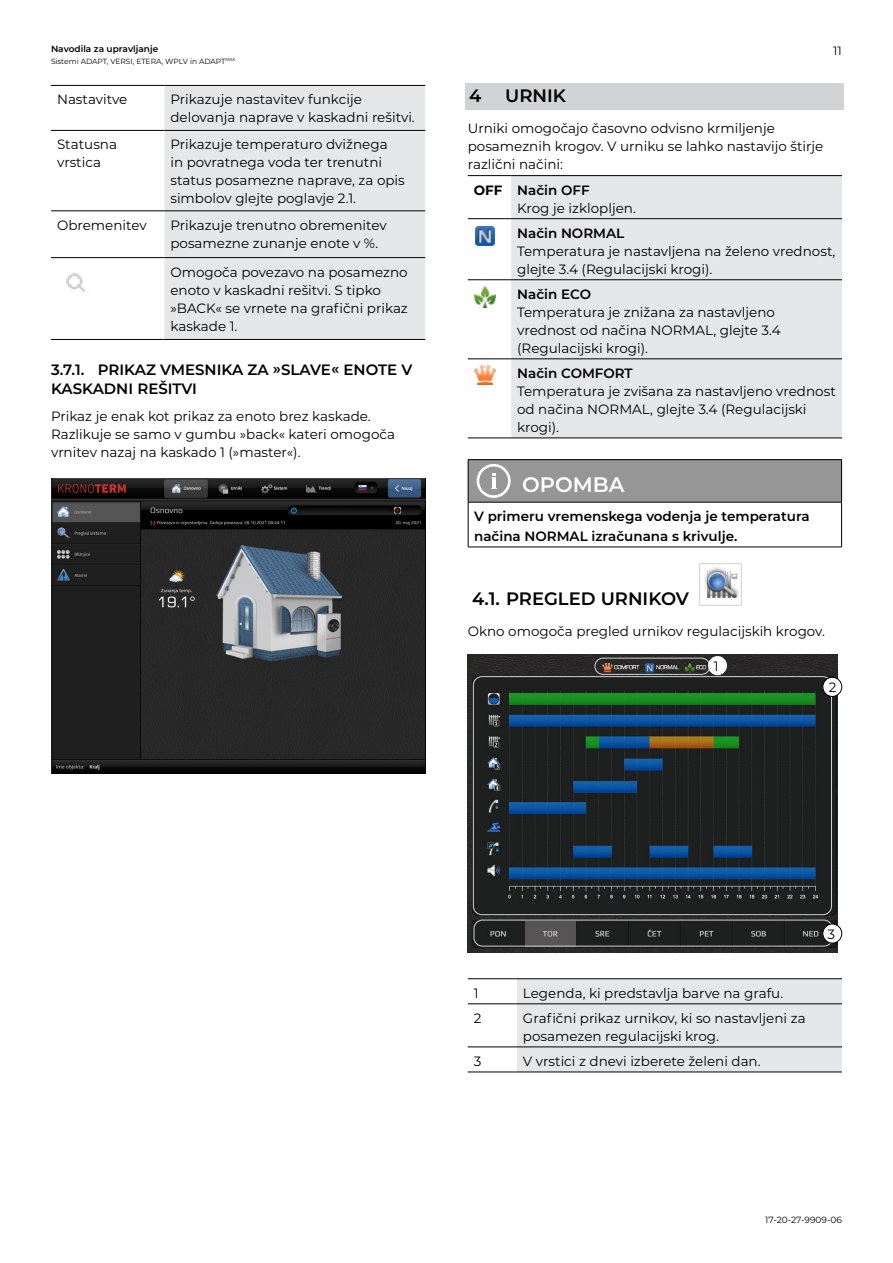
<style>
.page{position:relative;width:893px;height:1263px;background:#fff}
.page>*{position:absolute;margin:0;border:0;box-sizing:border-box;transform-origin:0 0}
.t1{font:600 21px "Montserrat";color:#fff}
.t2{font:600 18px "Montserrat";color:#000}
.t3{font:600 15px/19.5px "Montserrat";color:#000}
.t4{font:13.5px/18px "Montserrat";color:#000}
.t5{font:600 13.5px/19.5px "Montserrat";color:#000}
.t6{font:13.5px "Montserrat";color:#000101}
.t7{font:12px "Montserrat";color:#000}
.t8{font:600 9px "Montserrat";color:#000}
.t9{font:9px "Montserrat";color:#000}
.t10{font:7.5px "Montserrat";color:#000}
.s1{font-weight:700}
.s2{font-weight:600}
</style>
<div class="page">
<div style="left:164px;top:86px;width:261px;height:253px;background:#e6e7e8"></div>
<hr style="left:51px;top:85px;width:113px;height:1px;background:#000">
<hr style="left:164px;top:85px;width:261px;height:1px;background:#000">
<hr style="left:51px;top:130px;width:113px;height:1px;background:#000">
<hr style="left:164px;top:130px;width:261px;height:1px;background:#000">
<hr style="left:51px;top:210px;width:113px;height:1px;background:#000">
<hr style="left:164px;top:210px;width:261px;height:1px;background:#000">
<hr style="left:51px;top:257px;width:113px;height:1px;background:#000">
<hr style="left:164px;top:257px;width:261px;height:1px;background:#000">
<hr style="left:51px;top:339px;width:113px;height:1px;background:#000">
<hr style="left:164px;top:339px;width:261px;height:1px;background:#000">
<img style="left:66px;top:273px;width:19px;height:19px">
<img style="left:51px;top:479px;width:374px;height:295px">
<div style="left:466px;top:83px;width:378px;height:26px;background:#d1d3d4"></div>
<div style="left:511px;top:176px;width:331px;height:261px;background:#e6e7e8"></div>
<hr style="left:468px;top:218px;width:43px;height:1px;background:#000">
<hr style="left:511px;top:218px;width:331px;height:1px;background:#000">
<hr style="left:468px;top:279px;width:43px;height:1px;background:#000">
<hr style="left:511px;top:279px;width:331px;height:1px;background:#000">
<hr style="left:468px;top:358px;width:43px;height:1px;background:#000">
<hr style="left:511px;top:358px;width:331px;height:1px;background:#000">
<hr style="left:468px;top:437px;width:43px;height:1px;background:#000">
<hr style="left:511px;top:437px;width:331px;height:1px;background:#000">
<hr style="left:468px;top:175px;width:43px;height:1px;background:#000">
<hr style="left:511px;top:175px;width:331px;height:1px;background:#000">
<img style="left:475px;top:226px;width:20px;height:20px">
<img style="left:474px;top:286px;width:21px;height:21px">
<img style="left:474px;top:365px;width:21px;height:20px">
<div style="left:468px;top:460px;width:374px;height:42px;background:#969696"></div>
<hr style="left:468px;top:459px;width:374px;height:1px;background:#000">
<hr style="left:468px;top:460px;width:1px;height:42px;background:#000">
<hr style="left:841px;top:460px;width:1px;height:42px;background:#000">
<hr style="left:468px;top:502px;width:374px;height:1px;background:#000">
<hr style="left:468px;top:503px;width:1px;height:44px;background:#000">
<hr style="left:841px;top:503px;width:1px;height:44px;background:#000">
<hr style="left:468px;top:547px;width:374px;height:1px;background:#000">
<svg style="left:477px;top:464px;width:34px;height:34px"></svg>
<img style="left:699px;top:563px;width:42px;height:42px">
<img style="left:468px;top:654px;width:370px;height:298px">
<div style="left:474px;top:920px;width:359px;height:26px;border:1px solid #d1d3d4;border-radius:9px"></div>
<div style="left:473px;top:676px;width:359px;height:239px;border:1px solid #d1d3d4;border-radius:9px"></div>
<div style="left:594px;top:658px;width:116px;height:17px;border:1px solid #d1d3d4;border-radius:8px"></div>
<div style="left:823px;top:677px;width:19px;height:19px;background:#fff;border-radius:50%"></div>
<div style="left:823px;top:677px;width:19px;height:20px;border:1px solid #000;border-radius:50%"></div>
<div style="left:823px;top:924px;width:19px;height:19px;background:#fff;border-radius:50%"></div>
<div style="left:823px;top:924px;width:19px;height:19px;border:1px solid #000;border-radius:50%"></div>
<div style="left:708px;top:656px;width:19px;height:19px;background:#fff;border-radius:50%"></div>
<div style="left:517px;top:979px;width:325px;height:92px;background:#e6e7e8"></div>
<hr style="left:468px;top:978px;width:49px;height:1px;background:#000">
<hr style="left:517px;top:978px;width:325px;height:1px;background:#000">
<hr style="left:468px;top:1003px;width:49px;height:1px;background:#000">
<hr style="left:517px;top:1003px;width:325px;height:1px;background:#000">
<hr style="left:468px;top:1046px;width:49px;height:1px;background:#000">
<hr style="left:517px;top:1046px;width:325px;height:1px;background:#000">
<hr style="left:468px;top:1071px;width:49px;height:1px;background:#000">
<hr style="left:517px;top:1071px;width:325px;height:1px;background:#000">
<p class="t8" style="left:51px;top:42px;width:109px">Navodila za upravljanje</p>
<p class="t10" style="left:51px;top:56px;width:186px">Sistemi ADAPT, VERSI, ETERA, WPLV in ADAPT<sup>MAX</sup></p>
<p class="t4" style="left:57px;top:90px;width:72px">Nastavitve</p>
<p class="t4" style="left:170px;top:90px;width:246px">Prikazuje nastavitev funkcije delovanja naprave v kaskadni rešitvi.</p>
<p class="t4" style="left:57px;top:135px;width:62px">Statusna vrstica</p>
<p class="t4" style="left:170px;top:135px;width:236px">Prikazuje temperaturo dvižnega<br>in povratnega voda ter trenutni status posamezne naprave, za opis simbolov glejte poglavje 2.1.</p>
<p class="t4" style="left:57px;top:216px;width:91px">Obremenitev</p>
<p class="t4" style="left:170px;top:216px;width:218px">Prikazuje trenutno obremenitev posamezne zunanje enote v %.</p>
<p class="t4" style="left:170px;top:262px;width:239px">Omogoča povezavo na posamezno enoto v kaskadni rešitvi. S tipko »BACK« se vrnete na grafični prikaz kaskade 1.</p>
<p class="t3" style="left:51px;top:359px;width:363px">3.7.1. PRIKAZ VMESNIKA ZA »SLAVE« ENOTE V<br>KASKADNI REŠITVI</p>
<p class="t4" style="left:51px;top:407px;width:345px">Prikaz je enak kot prikaz za enoto brez kaskade.<br>Razlikuje se samo v gumbu »back« kateri omogoča vrnitev nazaj na kaskado 1 (»master«).</p>
<p class="t7" style="left:833px;top:42px;width:10px">11</p>
<h2 class="t2" style="left:469px;top:83px;width:14px">4</h2>
<h2 class="t2" style="left:505px;top:83px;width:62px">URNIK</h2>
<p class="t4" style="left:468px;top:119px;width:357px">Urniki omogočajo časovno odvisno krmiljenje posameznih krogov. V urniku se lahko nastavijo štirje različni načini:</p>
<p class="t4" style="left:517px;top:180px;width:120px;text-indent:-43px"><span class="s1">OFF</span> <span class="s2">Način OFF<br></span>Krog je izklopljen.</p>
<p class="t5" style="left:517px;top:223px;width:109px">Način NORMAL</p>
<p class="t4" style="left:517px;top:241px;width:320px">Temperatura je nastavljena na želeno vrednost, glejte 3.4 (Regulacijski krogi).</p>
<p class="t5" style="left:517px;top:284px;width:75px">Način ECO</p>
<p class="t4" style="left:517px;top:303px;width:265px">Temperatura je znižana za nastavljeno vrednost od načina NORMAL, glejte 3.4 (Regulacijski krogi).</p>
<p class="t5" style="left:517px;top:363px;width:117px">Način COMFORT</p>
<p class="t4" style="left:517px;top:382px;width:320px">Temperatura je zvišana za nastavljeno vrednost od načina NORMAL, glejte 3.4 (Regulacijski krogi).</p>
<h1 class="t1" style="left:522px;top:470px;width:104px">OPOMBA</h1>
<p class="t5" style="left:474px;top:506px;width:337px">V primeru vremenskega vodenja je temperatura načina NORMAL izračunana s krivulje.</p>
<h2 class="t2" style="left:472px;top:586px;width:218px">4.1. PREGLED URNIKOV</h2>
<p class="t4" style="left:468px;top:622px;width:359px">Okno omogoča pregled urnikov regulacijskih krogov.</p>
<p class="t6" style="left:714px;top:656px;width:6px">1</p>
<p class="t6" style="left:829px;top:678px;width:9px">2</p>
<p class="t4" style="left:474px;top:983px;width:6px">1</p>
<p class="t4" style="left:523px;top:983px;width:262px">Legenda, ki predstavlja barve na grafu.</p>
<p class="t4" style="left:474px;top:1009px;width:9px">2</p>
<p class="t4" style="left:523px;top:1009px;width:284px">Grafični prikaz urnikov, ki so nastavljeni za posamezen regulacijski krog.</p>
<p class="t4" style="left:474px;top:1052px;width:9px">3</p>
<p class="t4" style="left:523px;top:1052px;width:239px">V vrstici z dnevi izberete želeni dan.</p>
<p class="t6" style="left:827px;top:925px;width:9px">3</p>
<p class="t9" style="left:765px;top:1213px;width:78px">17-20-27-9909-06</p>
</div>
